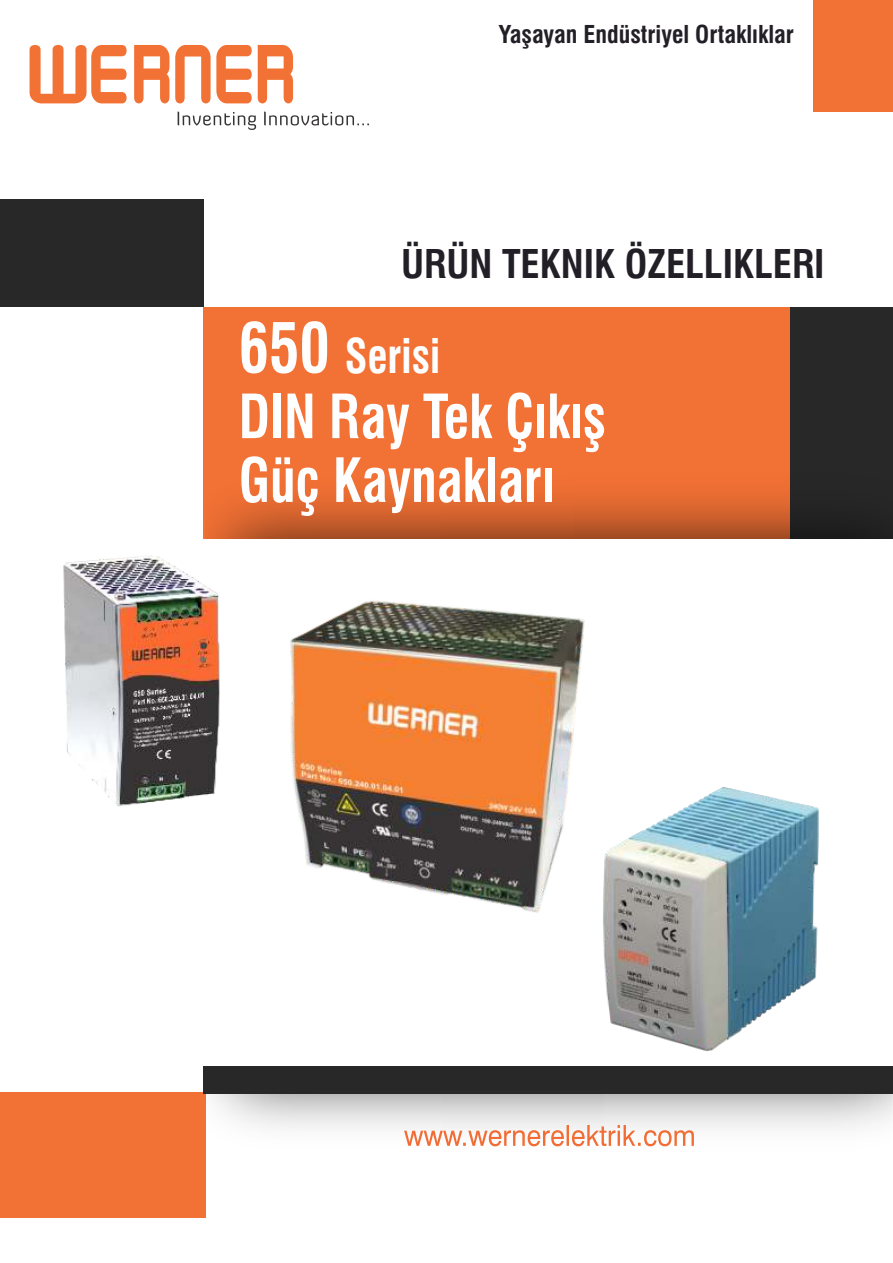
<style>
.page{position:relative;width:893px;height:1263px;background:#fff}
.page>*{position:absolute;margin:0;border:0;box-sizing:border-box;transform-origin:0 0}
.t1{font:700 condensed 59.25px/63.8px "Swiss 721 BT";color:#fefefe;scale:.89 1}
.t2{font:700 condensed 46.65px "Swiss 721 BT";color:#fefefe;scale:.89 1}
.t3{font:700 condensed 38.55px "Swiss 721 BT";color:#231f27}
.t4{font:700 condensed 24px "Swiss 721 BT";color:#231f27}
.s1{font-size:67.95px}
</style>
<div class="page">
<div style="left:203px;top:307px;width:587px;height:238px;background:#f27135"></div>
<div style="left:790px;top:307px;width:103px;height:238px;background:#282829"></div>
<img style="left:205px;top:496px;width:688px;height:700px">
<div style="left:0;top:539px;width:893px;height:547px;background:#fff"></div>
<div style="left:814px;top:0;width:79px;height:112px;background:#f27135"></div>
<div style="left:0;top:200px;width:203px;height:107px;background:#282829"></div>
<div style="left:0;top:1093px;width:205px;height:125px;background:#f27135"></div>
<div style="left:203px;top:1066px;width:690px;height:27px;background:#282829"></div>
<svg style="left:404px;top:1125px;width:290px;height:21px"></svg>
<svg style="left:30px;top:45px;width:97px;height:58px"></svg>
<svg style="left:134px;top:45px;width:35px;height:58px"></svg>
<svg style="left:175px;top:45px;width:77px;height:58px"></svg>
<svg style="left:258px;top:45px;width:35px;height:58px"></svg>
<svg style="left:178px;top:112px;width:191px;height:18px"></svg>
<img style="left:603px;top:787px;width:216px;height:264px">
<img style="left:290px;top:600px;width:295px;height:313px">
<img style="left:63px;top:555px;width:157px;height:252px">
<p class="t4" style="left:499px;top:24px;width:297px">Yaşayan Endüstriyel Ortaklıklar</p>
<h3 class="t3" style="left:401px;top:249px;width:425px">ÜRÜN TEKNIK ÖZELLIKLERI</h3>
<h2 class="t2" style="left:239px;top:337px;width:228px"><span class="s1">650</span> Serisi</h2>
<h1 class="t1" style="left:239px;top:391px;width:414px">DIN Ray Tek Çıkış<br>Güç Kaynakları</h1>
</div>
